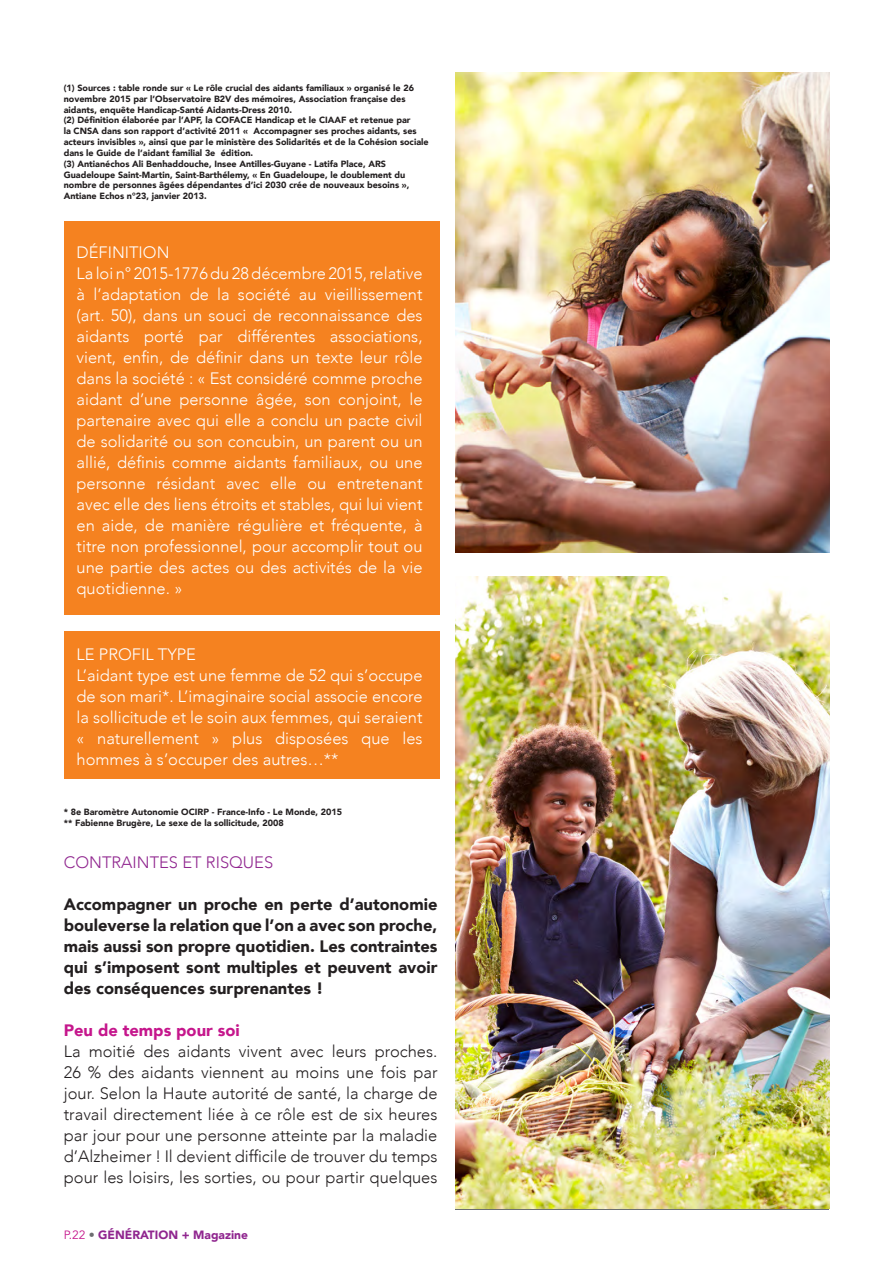
<style>
.page{position:relative;width:893px;height:1263px;background:#fff}
.page>*{position:absolute;margin:0;border:0;box-sizing:border-box;transform-origin:0 0}
.zoom_focus{font:300 16.5px/21px "Avenir";color:#fff;text-align:justify}
.Corps_de_txt{font:300 16.5px/21px "Avenir";color:#231f20;text-align:justify}
.Corps_de_txt-2{font:900 16.5px/21px "Avenir";color:#231f20;text-align:justify}
.Corps_de_txt-3{font:300 16.5px "Avenir";color:#90268f}
.Corps_de_txt-4{font:900 16.5px "Avenir";color:#c5168c}
.t1{font:900 12px "Avenir";color:#90268f}
.Legend{font:900 9px/10.8px "Avenir";color:#231f20}
.s1{font-weight:400;color:#c5168c}
.s2{font-weight:400;color:#6c6d70}
</style>
<div class="page">
<div style="left:64px;top:631px;width:376px;height:147px;background:#f58220"></div>
<div style="left:64px;top:221px;width:376px;height:394px;background:#f58220"></div>
<img style="left:455px;top:72px;width:374px;height:481px">
<img style="left:455px;top:576px;width:374px;height:632px">
<p class="Legend" style="left:64px;top:82px;width:352px">(1) Sources : table ronde sur « Le rôle crucial des aidants familiaux » organisé le 26 novembre 2015 par l’Observatoire B2V des mémoires, Association française des aidants, enquête Handicap-Santé Aidants-Dress 2010.</p>
<p class="Legend" style="left:64px;top:115px;width:366px">(2) Définition élaborée par l’APF, la COFACE Handicap et le CIAAF et retenue par<br>la CNSA dans son rapport d’activité 2011 « Accompagner ses proches aidants, ses acteurs invisibles », ainsi que par le ministère des Solidarités et de la Cohésion sociale dans le Guide de l’aidant familial 3e édition.</p>
<p class="Legend" style="left:64px;top:158px;width:347px">(3) Antianéchos Ali Benhaddouche, Insee Antilles-Guyane - Latifa Place, ARS Guadeloupe Saint-Martin, Saint-Barthélemy, « En Guadeloupe, le doublement du nombre de personnes âgées dépendantes d’ici 2030 crée de nouveaux besoins », Antiane Echos n°23, janvier 2013.</p>
<p class="zoom_focus" style="left:77px;top:242px;width:94px">DÉFINITION</p>
<p class="zoom_focus" style="left:77px;top:263px;width:348px">La loi n° 2015-1776 du 28 décembre 2015, relative à l’adaptation de la société au vieillissement (art. 50), dans un souci de reconnaissance des aidants porté par différentes associations, vient, enfin, de définir dans un texte leur rôle dans la société : « Est considéré comme proche aidant d’une personne âgée, son conjoint, le partenaire avec qui elle a conclu un pacte civil de solidarité ou son concubin, un parent ou un allié, définis comme aidants familiaux, ou une personne résidant avec elle ou entretenant avec elle des liens étroits et stables, qui lui vient en aide, de manière régulière et fréquente, à titre non professionnel, pour accomplir tout ou une partie des actes ou des activités de la vie quotidienne. »</p>
<p class="zoom_focus" style="left:77px;top:644px;width:121px">LE PROFIL TYPE</p>
<p class="zoom_focus" style="left:77px;top:665px;width:348px">L’aidant type est une femme de 52 qui s’occupe de son mari*. L’imaginaire social associe encore la sollicitude et le soin aux femmes, qui seraient « naturellement » plus disposées que les hommes à s’occuper des autres…**</p>
<p class="Legend" style="left:64px;top:806px;width:280px">* 8e Baromètre Autonomie OCIRP - France-Info - Le Monde, 2015</p>
<p class="Legend" style="left:64px;top:817px;width:222px">** Fabienne Brugère, Le sexe de la sollicitude, 2008</p>
<p class="Corps_de_txt-3" style="left:64px;top:852px;width:211px">CONTRAINTES ET RISQUES</p>
<p class="Corps_de_txt-2" style="left:64px;top:893px;width:375px">Accompagner un proche en perte d’autonomie bouleverse la relation que l’on a avec son proche, mais aussi son propre quotidien. Les contraintes qui s’imposent sont multiples et peuvent avoir des conséquences surprenantes !</p>
<p class="Corps_de_txt-4" style="left:64px;top:1016px;width:177px">Peu de temps pour soi</p>
<p class="Corps_de_txt" style="left:64px;top:1040px;width:375px">La moitié des aidants vivent avec leurs proches.<br>26 % des aidants viennent au moins une fois par jour. Selon la Haute autorité de santé, la charge de travail directement liée à ce rôle est de six heures par jour pour une personne atteinte par la maladie d’Alzheimer ! Il devient difficile de trouver du temps pour les loisirs, les sorties, ou pour partir quelques</p>
<p class="t1" style="left:64px;top:1224px;width:186px"><span class="s1">P</span><span class="s1">.22</span> <span class="s2">•</span> GÉNÉRATION + Magazine</p>
</div>
